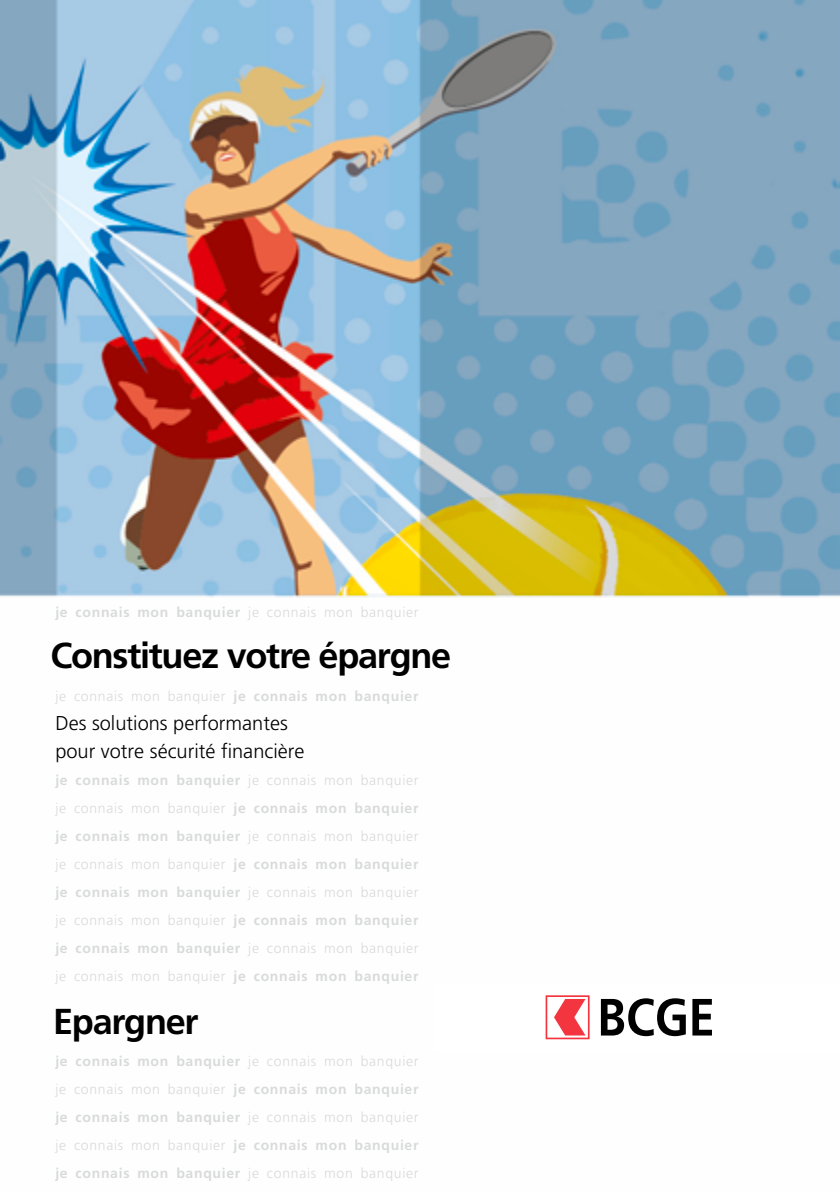
<style>
.page{position:relative;width:840px;height:1191px;background:#fff}
.page>*{position:absolute;margin:0;border:0;box-sizing:border-box;transform-origin:0 0}
.t1{font:700 36px "Frutiger LT Std";letter-spacing:-.035em;color:#000}
.t2{font:300 20px/28px "Frutiger LT Std";color:#000}
.t3{font:700 14px/28px "Frutiger LT Std";letter-spacing:.05em;color:#d9dada;text-align:justify}
.t4{font:300 14px "Frutiger LT Std";letter-spacing:.05em;color:#d9dada}
.s1{font-weight:300}
.s2{font-weight:700}
</style>
<div class="page">
<img style="left:0;top:0;width:839px;height:598px">
<svg style="left:545px;top:995px;width:44px;height:44px"></svg>
<svg style="left:600px;top:998px;width:85px;height:38px"></svg>
<svg style="left:692px;top:999px;width:19px;height:36px"></svg>
<p class="t3" style="left:55px;top:598px;width:364px">je connais mon banquier <span class="s1">je connais mon banquier</span></p>
<h1 class="t1" style="left:50px;top:634px;width:402px">Constituez votre épargne</h1>
<p class="t4" style="left:55px;top:688px;width:364px">je connais mon banquier <span class="s2">je connais mon banquier</span></p>
<h2 class="t2" style="left:55px;top:709px;width:250px">Des solutions performantes pour votre sécurité financière</h2>
<p class="t3" style="left:55px;top:766px;width:364px">je connais mon banquier <span class="s1">je connais mon banquier je connais mon banquier</span> je connais mon banquier je connais mon banquier <span class="s1">je connais mon banquier je connais mon banquier</span> je connais mon banquier je connais mon banquier <span class="s1">je connais mon banquier je connais mon banquier</span> je connais mon banquier je connais mon banquier <span class="s1">je connais mon banquier je connais mon banquier</span> je connais mon banquier</p>
<h1 class="t1" style="left:53px;top:1000px;width:147px">Epargner</h1>
<p class="t3" style="left:55px;top:1046px;width:364px">je connais mon banquier <span class="s1">je connais mon banquier je connais mon banquier</span> je connais mon banquier je connais mon banquier <span class="s1">je connais mon banquier je connais mon banquier</span> je connais mon banquier je connais mon banquier <span class="s1">je connais mon banquier</span></p>
</div>
